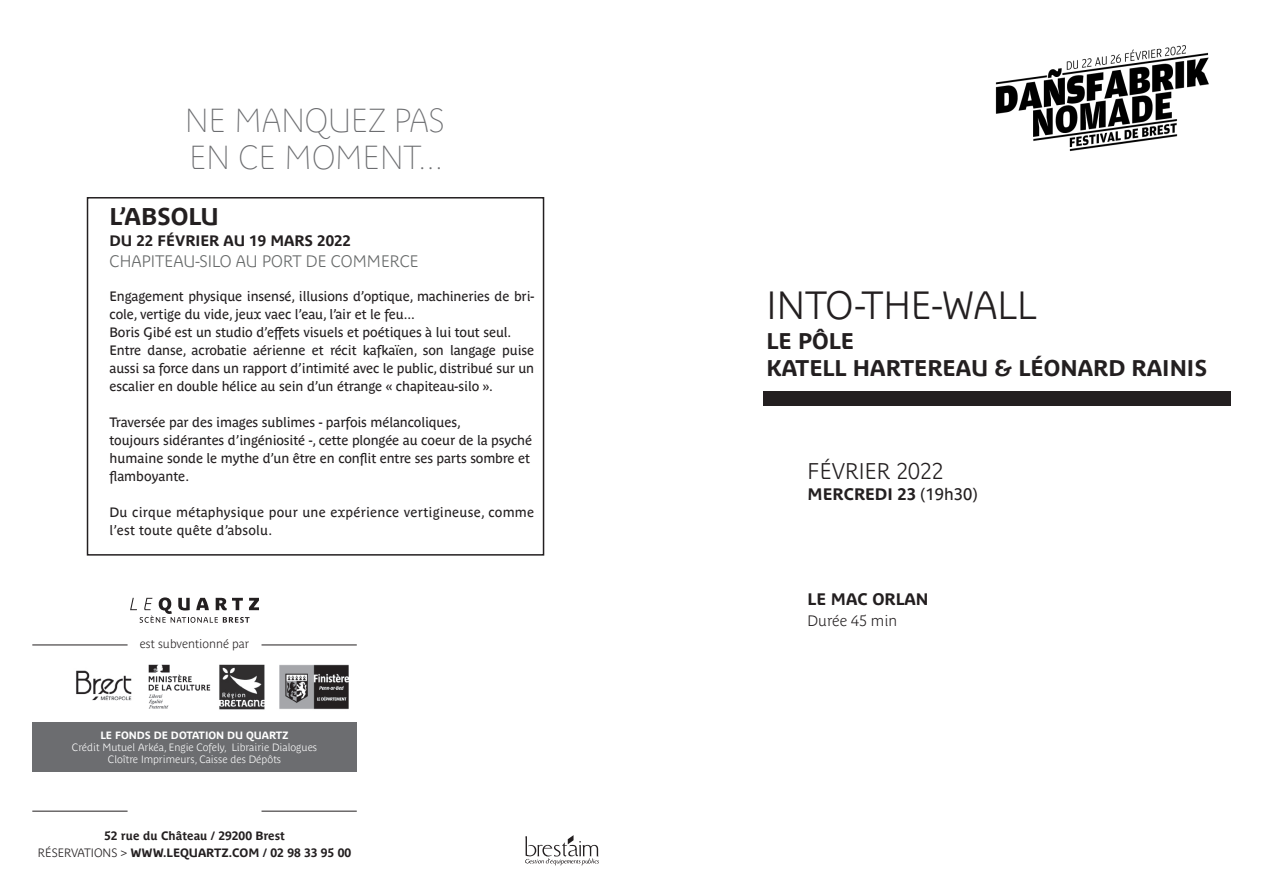
<style>
.page{position:relative;width:1263px;height:893px;background:#fff}
.page>*{position:absolute;margin:0;border:0;box-sizing:border-box;transform-origin:0 0}
.t1{font:700 39px "Parisine Plus Std Clair";color:#231f20}
.t2{font:33px "Parisine Plus Std Clair";color:#6c6d70}
.t3{font:700 24px "Parisine Plus Std";color:#231f20}
.t4{font:700 22.5px "Parisine Plus Std";color:#231f20}
.t5{font:700 22.5px "Parisine Plus Std Clair";color:#231f20}
.t6{font:700 16.5px "Parisine Plus Std Clair";color:#666969}
.t7{font:700 16.5px "Parisine Plus Std";color:#231f20}
.t8{font:700 15px "Parisine Plus Std";color:#231f20}
.t9{font:700 15px "Parisine Plus Std Clair";color:#231f20}
.t10{font:13.5px/18px "Parisine Plus Std";letter-spacing:-.01em;color:#231f20}
.t11{font:13.5px/18px "Parisine Plus Std";letter-spacing:.015em;color:#231f20}
.t12{font:700 12px "Parisine Plus Std";color:#231f20}
.t13{font:700 12px "Parisine Plus Std Clair";color:#231f20}
.t14{font:700 10.5px "Parisine Plus Std Clair";color:#fff}
.t15{font:700 10.5px "Parisine Plus Std";color:#fff}
.s1{font-family:"Parisine Plus Std Clair"}
.s2{font-weight:400}
</style>
<div class="page">
<div style="left:32px;top:722px;width:325px;height:50px;background:#6c6d70"></div>
<svg style="left:130px;top:597px;width:129px;height:26px"></svg>
<div style="left:763px;top:391px;width:468px;height:15px;background:#231f20"></div>
<svg style="left:525px;top:835px;width:74px;height:30px"></svg>
<hr style="left:32px;top:645px;width:96px;height:1px;background:#231f20">
<hr style="left:261px;top:645px;width:96px;height:1px;background:#231f20">
<hr style="left:32px;top:811px;width:96px;height:1px;background:#231f20">
<hr style="left:261px;top:811px;width:96px;height:1px;background:#231f20">
<img style="left:148px;top:664px;width:117px;height:46px">
<img style="left:279px;top:664px;width:70px;height:46px">
<img style="left:76px;top:670px;width:56px;height:31px">
<div style="left:87px;top:197px;width:457px;height:359px;border:2px solid #231f20"></div>
<img style="left:995px;top:45px;width:214px;height:107px">
<p class="t2" style="left:185px;top:101px;width:261px">NE MANQUEZ PAS</p>
<p class="t2" style="left:189px;top:139px;width:255px">EN CE MOMENT...</p>
<p class="t3" style="left:110px;top:202px;width:111px">L’ABSOLU</p>
<p class="t8" style="left:110px;top:232px;width:243px">DU 22 FÉVRIER AU 19 MARS 2022</p>
<p class="t6" style="left:110px;top:252px;width:311px">CHAPITEAU-SILO AU PORT DE COMMERCE</p>
<p class="t10" style="left:110px;top:287px;width:426px">Engagement physique insensé, illusions d’optique, machineries de bri&shy;cole, vertige du vide, jeux vaec l’eau, l’air et le feu...</p>
<p class="t10" style="left:110px;top:323px;width:403px">Boris Gibé est un studio d’effets visuels et poétiques à lui tout seul.</p>
<p class="t10" style="left:110px;top:341px;width:426px;text-align:justify">Entre danse, acrobatie aérienne et récit kafkaïen, son langage puise aussi sa force dans un rapport d’intimité avec le public, distribué sur un escalier en double hélice au sein d’un étrange « chapiteau-silo ».</p>
<p class="t10" style="left:110px;top:413px;width:353px">Traversée par des images sublimes - parfois mélancoliques,</p>
<p class="t10" style="left:110px;top:431px;width:424px">toujours sidérantes d’ingéniosité -, cette plongée au coeur de la psyché</p>
<p class="t10" style="left:110px;top:449px;width:422px">humaine sonde le mythe d’un être en conflit entre ses parts sombre et</p>
<p class="t10" style="left:110px;top:467px;width:81px">flamboyante.</p>
<p class="t11" style="left:110px;top:503px;width:426px">Du cirque métaphysique pour une expérience vertigineuse, comme l’est toute quête d’absolu.</p>
<p class="t13" style="left:140px;top:637px;width:111px">est subventionné par</p>
<p class="t15" style="left:100px;top:729px;width:190px">LE FONDS DE DOTATION DU QUARTZ</p>
<p class="t14" style="left:72px;top:741px;width:247px">Crédit Mutuel Arkéa, Engie Cofely, Librairie Dialogues</p>
<p class="t14" style="left:108px;top:753px;width:175px">Cloître Imprimeurs, Caisse des Dépôts</p>
<p class="t12" style="left:104px;top:829px;width:182px">52 rue du Château / 29200 Brest</p>
<p class="t12" style="left:38px;top:845px;width:315px"><span class="s1">RÉSERVATIONS &gt;</span> WWW.LEQUARTZ.COM / 02 98 33 95 00</p>
<p class="t1" style="left:766px;top:282px;width:271px">INTO-THE-WALL</p>
<p class="t4" style="left:766px;top:327px;width:89px">LE PÔLE</p>
<p class="t4" style="left:766px;top:354px;width:442px">KATELL HARTEREAU &amp; LÉONARD RAINIS</p>
<p class="t5" style="left:807px;top:458px;width:138px">FÉVRIER 2022</p>
<p class="t7" style="left:807px;top:485px;width:171px">MERCREDI 23 <span class="s2">(19h30)</span></p>
<p class="t7" style="left:807px;top:590px;width:122px">LE MAC ORLAN</p>
<p class="t9" style="left:807px;top:612px;width:91px">Durée 45 min</p>
</div>
